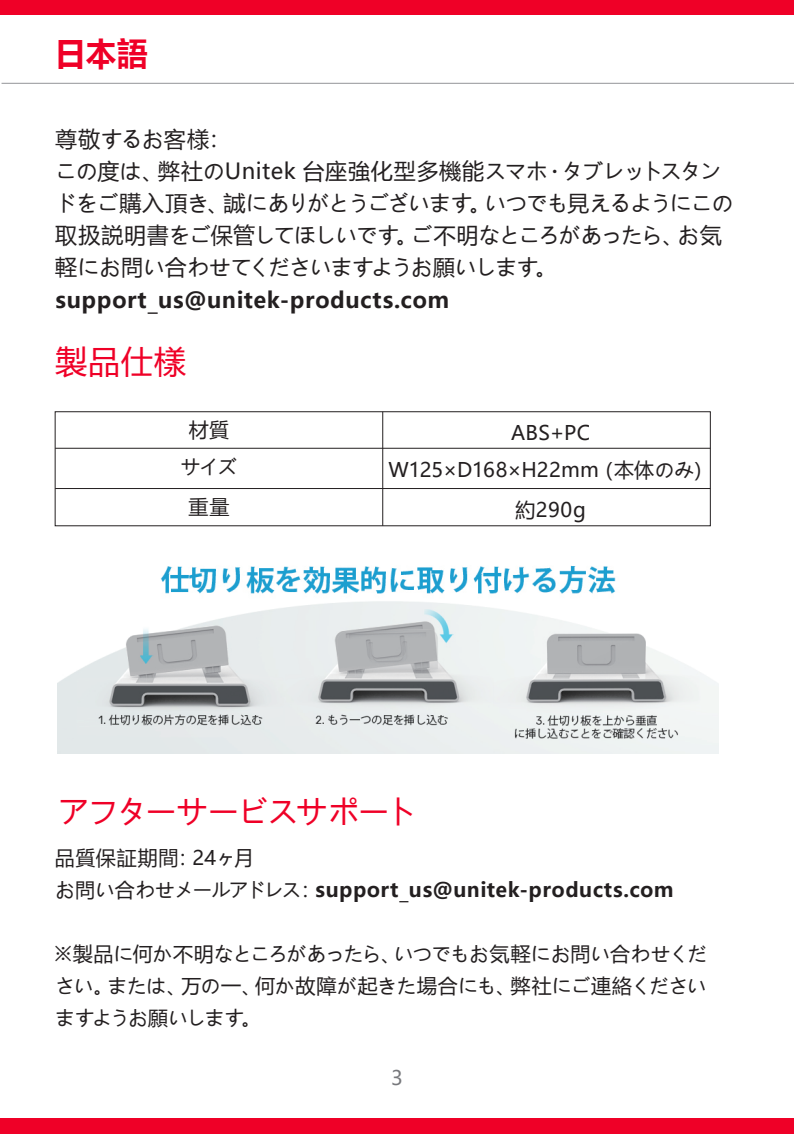
<style>
.page{position:relative;width:794px;height:1134px;background:#fff}
.page>*{position:absolute;margin:0;border:0;box-sizing:border-box;transform-origin:0 0}
.t1{font:32px "Microsoft Ya Hei";letter-spacing:-.045em;color:#ef0027}
.t2{font:700 32px "Microsoft Ya Hei";color:#ef0027;scale:.95 1}
.t3{font:22px/32px "Microsoft Ya Hei";letter-spacing:-.025em;color:#231f20}
.t4{font:700 22px "Microsoft Ya Hei";letter-spacing:.025em;color:#231f20}
.t5{font:20px/32px "Microsoft Ya Hei";color:#231f20;text-align:justify}
.t6{font:700 20px/32px "Microsoft Ya Hei";letter-spacing:.025em;color:#231f20}
.t7{font:20px "Microsoft Ya Hei";color:#77787c}
.s1{font-weight:400}
</style>
<div class="page">
<hr style="left:2px;top:83px;width:792px;height:1px;background:#939598">
<div style="left:0;top:0;width:794px;height:15px;background:#ef0027"></div>
<div style="left:1px;top:1119px;width:793px;height:15px;background:#ef0027"></div>
<div style="left:55px;top:411px;width:655px;height:115px;border:1px solid #231f20"></div>
<hr style="left:55px;top:448px;width:655px;height:1px;background:#231f20">
<hr style="left:55px;top:488px;width:655px;height:1px;background:#231f20">
<hr style="left:382px;top:412px;width:1px;height:114px;background:#231f20">
<img style="left:58px;top:565px;width:660px;height:189px">
<h1 class="t2" style="left:55px;top:31px;width:99px">日本語</h1>
<p class="t3" style="left:55px;top:123px;width:680px">尊敬するお客様：<br>この度は、弊社のUnitek 台座強化型多機能スマホ・タブレットスタンドをご購入頂き、誠にありがとうございます。いつでも見えるようにこの取扱説明書をご保管してほしいです。ご不明なところがあったら、お気軽にお問い合わせてくださいますようお願いします。</p>
<p class="t4" style="left:55px;top:284px;width:395px">support_us@unitek-products.com</p>
<h1 class="t1" style="left:55px;top:340px;width:132px">製品仕樣</h1>
<p class="t5" style="left:189px;top:413px;width:42px">材質</p>
<p class="t5" style="left:511px;top:416px;width:81px">ABS+PC</p>
<p class="t5" style="left:181px;top:450px;width:58px">サイズ</p>
<p class="t5" style="left:388px;top:453px;width:326px">W125×D168×H22mm（本体のみ）</p>
<p class="t5" style="left:188px;top:490px;width:43px">重量</p>
<p class="t5" style="left:515px;top:493px;width:72px">約290g</p>
<h1 class="t1" style="left:58px;top:789px;width:361px">アフターサービスサポート</h1>
<p class="t6" style="left:55px;top:841px;width:620px"><span class="s1">品質保証期間：24ヶ月<br>お問い合わせメールアドレス：</span>support_us@unitek-products.com</p>
<p class="t5" style="left:55px;top:937px;width:653px">※製品に何か不明なところがあったら、いつでもお気軽にお問い合わせください。または、万の一、何か故障が起きた場合にも、弊社にご連絡くださいますようお願いします。</p>
<p class="t7" style="left:391px;top:1064px;width:13px">3</p>
</div>
